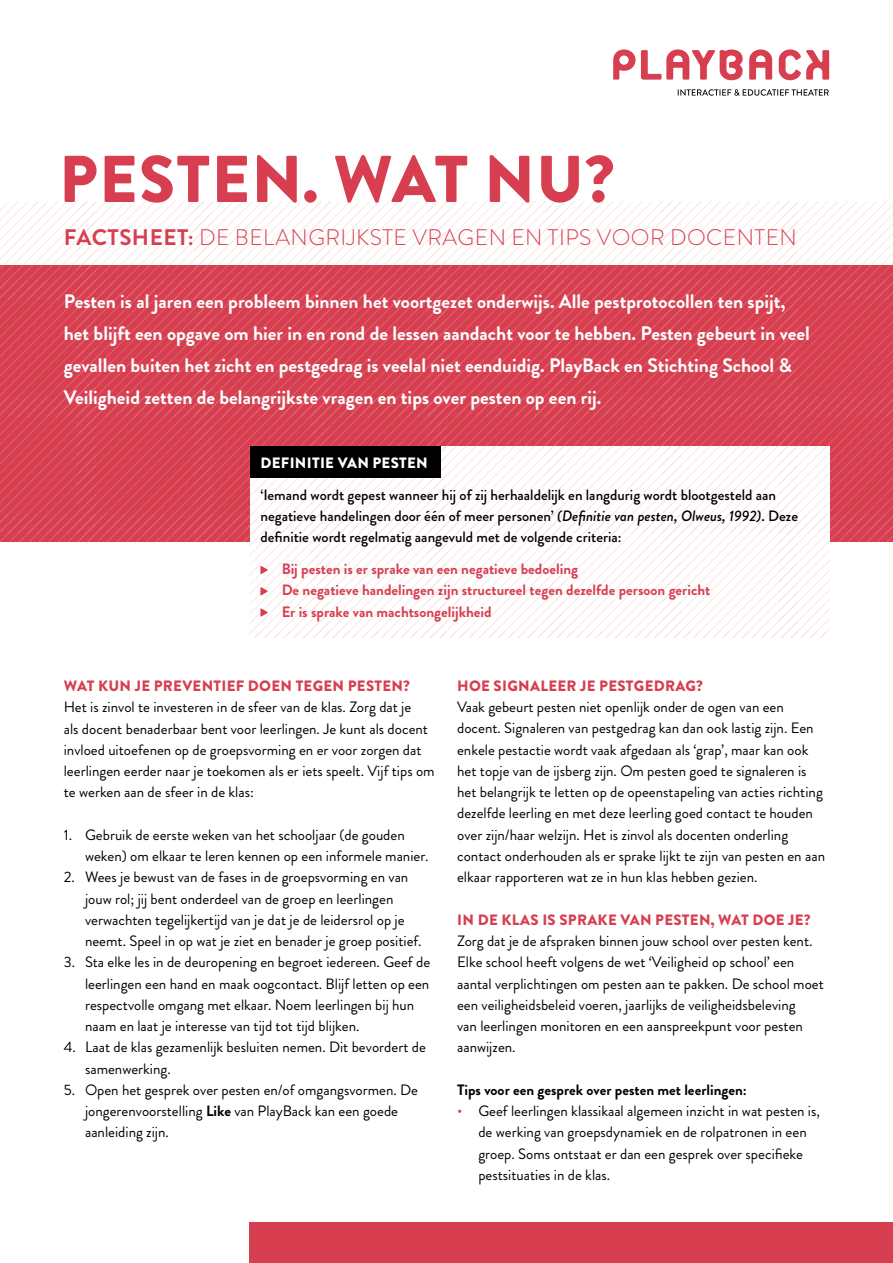
<style>
.page{position:relative;width:893px;height:1263px;background:#fff}
.page>*{position:absolute;margin:0;border:0;box-sizing:border-box;transform-origin:0 0}
.t1{font:900 66px "Brandon Grotesque";letter-spacing:.02em;color:#d73f50}
.t2{font:300 22.5px "Brandon Grotesque";letter-spacing:.02em;color:#d73f50}
.t3{font:700 19.5px/32px "Brandon Grotesque";color:#fff}
.t4{font:15px/21.3px "Brandon Grotesque";color:#000}
.t5{font:500 15px/21.3px "Brandon Grotesque";color:#000}
.t6{font:700 15px/21.3px "Brandon Grotesque";color:#d73f50}
.t7{font:900 15px "Brandon Grotesque";letter-spacing:.02em;color:#d73f50}
.t8{font:700 15px "Brandon Grotesque";color:#000}
.t9{font:900 15px "Brandon Grotesque";letter-spacing:.02em;color:#fff}
.s1{font-weight:700}
.s2{font-style:italic}
.s3{color:#d73f50}
</style>
<div class="page">
<div style="left:250px;top:1222px;width:643px;height:41px;background:#d73f50"></div>
<svg style="left:0;top:202px;width:893px;height:340px;fill:#d73f50"></svg>
<svg style="left:250px;top:446px;width:579px;height:192px"></svg>
<svg style="left:613px;top:49px;width:22px;height:31px"></svg>
<svg style="left:641px;top:49px;width:102px;height:31px"></svg>
<svg style="left:749px;top:49px;width:23px;height:31px"></svg>
<svg style="left:779px;top:49px;width:50px;height:31px"></svg>
<svg style="left:678px;top:89px;width:151px;height:7px"></svg>
<div style="left:250px;top:446px;width:191px;height:32px;background:#000"></div>
<svg style="left:260px;top:566px;width:8px;height:8px"></svg>
<svg style="left:260px;top:587px;width:8px;height:8px"></svg>
<svg style="left:260px;top:608px;width:8px;height:9px"></svg>
<h1 class="t1" style="left:59px;top:132px;width:557px">PESTEN. WAT NU?</h1>
<h2 class="t2" style="left:64px;top:221px;width:734px"><span class="s1">FACTSHEET:</span> DE BELANGRIJKSTE VRAGEN EN TIPS VOOR DOCENTEN</h2>
<p class="t3" style="left:64px;top:286px;width:748px">Pesten is al jaren een probleem binnen het voortgezet onderwijs. Alle pestprotocollen ten spijt, het blijft een opgave om hier in en rond de lessen aandacht voor te hebben. Pesten gebeurt in veel gevallen buiten het zicht en pestgedrag is veelal niet eenduidig. PlayBack en Stichting School &amp; Veiligheid zetten de belangrijkste vragen en tips over pesten op een rij.</p>
<p class="t9" style="left:261px;top:452px;width:169px">DEFINITIE VAN PESTEN</p>
<p class="t5" style="left:260px;top:484px;width:539px">‘Iemand wordt gepest wanneer hij of zij herhaaldelijk en langdurig wordt blootgesteld aan negatieve handelingen door één of meer personen’ <span class="s2">(Definitie van pesten, Olweus, 1992)</span>. Deze definitie wordt regelmatig aangevuld met de volgende criteria:</p>
<p class="t6" style="left:282px;top:558px;width:430px">Bij pesten is er sprake van een negatieve bedoeling<br>De negatieve handelingen zijn structureel tegen dezelfde persoon gericht<br>Er is sprake van machtsongelijkheid</p>
<p class="t7" style="left:64px;top:675px;width:348px">WAT KUN JE PREVENTIEF DOEN TEGEN PESTEN?</p>
<p class="t4" style="left:64px;top:697px;width:372px">Het is zinvol te investeren in de sfeer van de klas. Zorg dat je<br>als docent benaderbaar bent voor leerlingen. Je kunt als docent invloed uitoefenen op de groepsvorming en er voor zorgen dat leerlingen eerder naar je toekomen als er iets speelt. Vijf tips om te werken aan de sfeer in de klas:</p>
<p class="t4" style="left:85px;top:824px;width:345px;text-indent:-21px">1. Gebruik de eerste weken van het schooljaar (de gouden weken) om elkaar te leren kennen op een informele manier.</p>
<p class="t4" style="left:85px;top:867px;width:338px;text-indent:-21px">2. Wees je bewust van de fases in de groepsvorming en van jouw rol; jij bent onderdeel van de groep en leerlingen verwachten tegelijkertijd van je dat je de leidersrol op je neemt. Speel in op wat je ziet en benader je groep positief.</p>
<p class="t4" style="left:85px;top:952px;width:347px;text-indent:-21px">3. Sta elke les in de deuropening en begroet iedereen. Geef de leerlingen een hand en maak oogcontact. Blijf letten op een respectvolle omgang met elkaar. Noem leerlingen bij hun naam en laat je interesse van tijd tot tijd blijken.</p>
<p class="t4" style="left:85px;top:1037px;width:342px;text-indent:-21px">4. Laat de klas gezamenlijk besluiten nemen. Dit bevordert de samenwerking.</p>
<p class="t4" style="left:85px;top:1079px;width:335px;text-indent:-21px">5. Open het gesprek over pesten en/of omgangsvormen. De jongerenvoorstelling <span class="s1">Like</span> van PlayBack kan een goede aanleiding zijn.</p>
<p class="t7" style="left:457px;top:675px;width:247px">HOE SIGNALEER JE PESTGEDRAG?</p>
<p class="t4" style="left:457px;top:697px;width:369px">Vaak gebeurt pesten niet openlijk onder de ogen van een docent. Signaleren van pestgedrag kan dan ook lastig zijn. Een enkele pestactie wordt vaak afgedaan als ‘grap’, maar kan ook het topje van de ijsberg zijn. Om pesten goed te signaleren is het belangrijk te letten op de opeenstapeling van acties richting dezelfde leerling en met deze leerling goed contact te houden over zijn/haar welzijn. Het is zinvol als docenten onderling contact onderhouden als er sprake lijkt te zijn van pesten en aan elkaar rapporteren wat ze in hun klas hebben gezien.</p>
<p class="t7" style="left:457px;top:909px;width:355px">IN DE KLAS IS SPRAKE VAN PESTEN, WAT DOE JE?</p>
<p class="t4" style="left:457px;top:930px;width:368px">Zorg dat je de afspraken binnen jouw school over pesten kent.<br>Elke school heeft volgens de wet ‘Veiligheid op school’ een aantal verplichtingen om pesten aan te pakken. De school moet een veiligheidsbeleid voeren, jaarlijks de veiligheidsbeleving<br>van leerlingen monitoren en een aanspreekpunt voor pesten aanwijzen.</p>
<p class="t8" style="left:457px;top:1079px;width:291px">Tips voor een gesprek over pesten met leerlingen:</p>
<p class="t4" style="left:478px;top:1100px;width:343px;text-indent:-21px"><span class="s3">•</span> Geef leerlingen klassikaal algemeen inzicht in wat pesten is, de werking van groepsdynamiek en de rolpatronen in een groep. Soms ontstaat er dan een gesprek over specifieke pestsituaties in de klas.</p>
</div>
